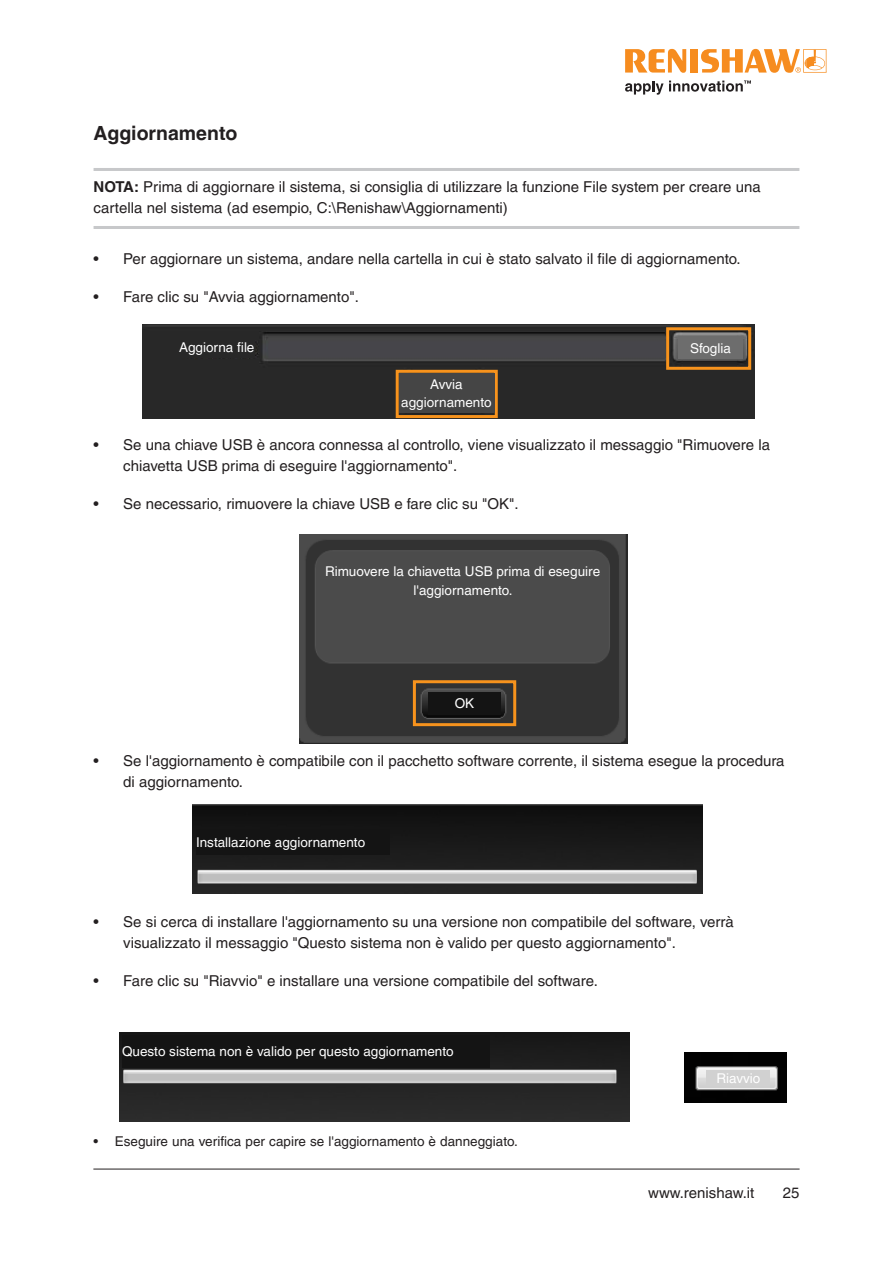
<style>
.page{position:relative;width:893px;height:1263px;background:#fff}
.page>*{position:absolute;margin:0;border:0;box-sizing:border-box;transform-origin:0 0}
.Heading_3__13pt_bold{font:700 19.5px "Helvetica LT Pro";color:#231f20}
._10pt_Note{font:15px/21px "Helvetica LT Pro";color:#231f20}
.Caption_box_text{font:13.5px/18.8px "Helvetica LT Pro";color:#fff;text-align:center}
.t1{font:13.5px "Helvetica LT Pro";color:#231f20}
.s1{font-weight:700}
</style>
<div class="page">
<hr style="left:93px;top:1169px;width:707px;height:1px;background:#231f20">
<hr style="left:94px;top:168px;width:705px;height:3px;background:#c7c8ca">
<hr style="left:94px;top:226px;width:705px;height:3px;background:#c7c8ca">
<img style="left:142px;top:324px;width:612px;height:94px">
<img style="left:299px;top:535px;width:329px;height:208px">
<img style="left:192px;top:804px;width:511px;height:89px">
<img style="left:119px;top:1033px;width:510px;height:89px">
<img style="left:685px;top:1052px;width:102px;height:50px">
<div style="left:666px;top:327px;width:85px;height:43px;border:3px solid #f7931d"></div>
<div style="left:396px;top:370px;width:102px;height:48px;border:3px solid #f7931d"></div>
<div style="left:413px;top:680px;width:103px;height:46px;border:3px solid #f7931d"></div>
<div style="left:151px;top:338px;width:103px;height:19px;background:#282828"></div>
<div style="left:399px;top:373px;width:95px;height:40px;background:#454545"></div>
<div style="left:678px;top:337px;width:65px;height:22px;background:#6d6d6d"></div>
<div style="left:323px;top:567px;width:279px;height:87px;background:#4b4b4b"></div>
<div style="left:428px;top:692px;width:73px;height:22px;background:#141414"></div>
<div style="left:196px;top:829px;width:193px;height:26px;background:#141414"></div>
<div style="left:122px;top:1035px;width:368px;height:32px;background:#141414"></div>
<div style="left:707px;top:1070px;width:63px;height:16px;background:#d1d1d1"></div>
<svg style="left:625px;top:49px;width:61px;height:24px"></svg>
<div style="left:690px;top:49px;width:8px;height:24px;background:#f68c1f"></div>
<svg style="left:701px;top:49px;width:125px;height:24px"></svg>
<svg style="left:625px;top:80px;width:126px;height:15px"></svg>
<p class="Heading_3__13pt_bold" style="left:94px;top:121px;width:145px">Aggiornamento</p>
<p class="_10pt_Note" style="left:94px;top:176px;width:669px"><span class="s1">NOTA:</span> Prima di aggiornare il sistema, si consiglia di utilizzare la funzione File system per creare una cartella nel sistema (ad esempio, C:\Renishaw\Aggiornamenti)</p>
<p class="_10pt_Note" style="left:94px;top:248px;width:649px">• Per aggiornare un sistema, andare nella cartella in cui è stato salvato il file di aggiornamento.</p>
<p class="_10pt_Note" style="left:94px;top:286px;width:264px">• Fare clic su "Avvia aggiornamento".</p>
<p class="Caption_box_text" style="left:179px;top:338px;width:77px">Aggiorna file</p>
<p class="Caption_box_text" style="left:401px;top:374px;width:92px">Avvia aggiornamento</p>
<p class="Caption_box_text" style="left:690px;top:339px;width:42px">Sfoglia</p>
<p class="_10pt_Note" style="left:123px;top:434px;width:648px;text-indent:-30px">• Se una chiave USB è ancora connessa al controllo, viene visualizzato il messaggio "Rimuovere la chiavetta USB prima di eseguire l'aggiornamento".</p>
<p class="_10pt_Note" style="left:94px;top:493px;width:424px">• Se necessario, rimuovere la chiave USB e fare clic su "OK".</p>
<p class="Caption_box_text" style="left:325px;top:562px;width:277px">Rimuovere la chiavetta USB prima di eseguire l'aggiornamento.</p>
<p class="Caption_box_text" style="left:455px;top:694px;width:21px">OK</p>
<p class="_10pt_Note" style="left:123px;top:750px;width:663px;text-indent:-30px">• Se l'aggiornamento è compatibile con il pacchetto software corrente, il sistema esegue la procedura di aggiornamento.</p>
<p class="Caption_box_text" style="left:196px;top:832px;width:171px">Installazione aggiornamento</p>
<p class="_10pt_Note" style="left:123px;top:911px;width:612px;text-indent:-30px">• Se si cerca di installare l'aggiornamento su una versione non compatibile del software, verrà visualizzato il messaggio "Questo sistema non è valido per questo aggiornamento".</p>
<p class="_10pt_Note" style="left:94px;top:970px;width:503px">• Fare clic su "Riavvio" e installare una versione compatibile del software.</p>
<p class="Caption_box_text" style="left:122px;top:1042px;width:333px">Questo sistema non è valido per questo aggiornamento</p>
<p class="t1" style="left:94px;top:1133px;width:423px">• Eseguire una verifica per capire se l'aggiornamento è danneggiato.</p>
<p class="Caption_box_text" style="left:716px;top:1068px;width:45px">Riavvio</p>
<p class="_10pt_Note" style="left:648px;top:1182px;width:108px">www.renishaw.it</p>
<p class="_10pt_Note" style="left:783px;top:1182px;width:18px">25</p>
</div>
